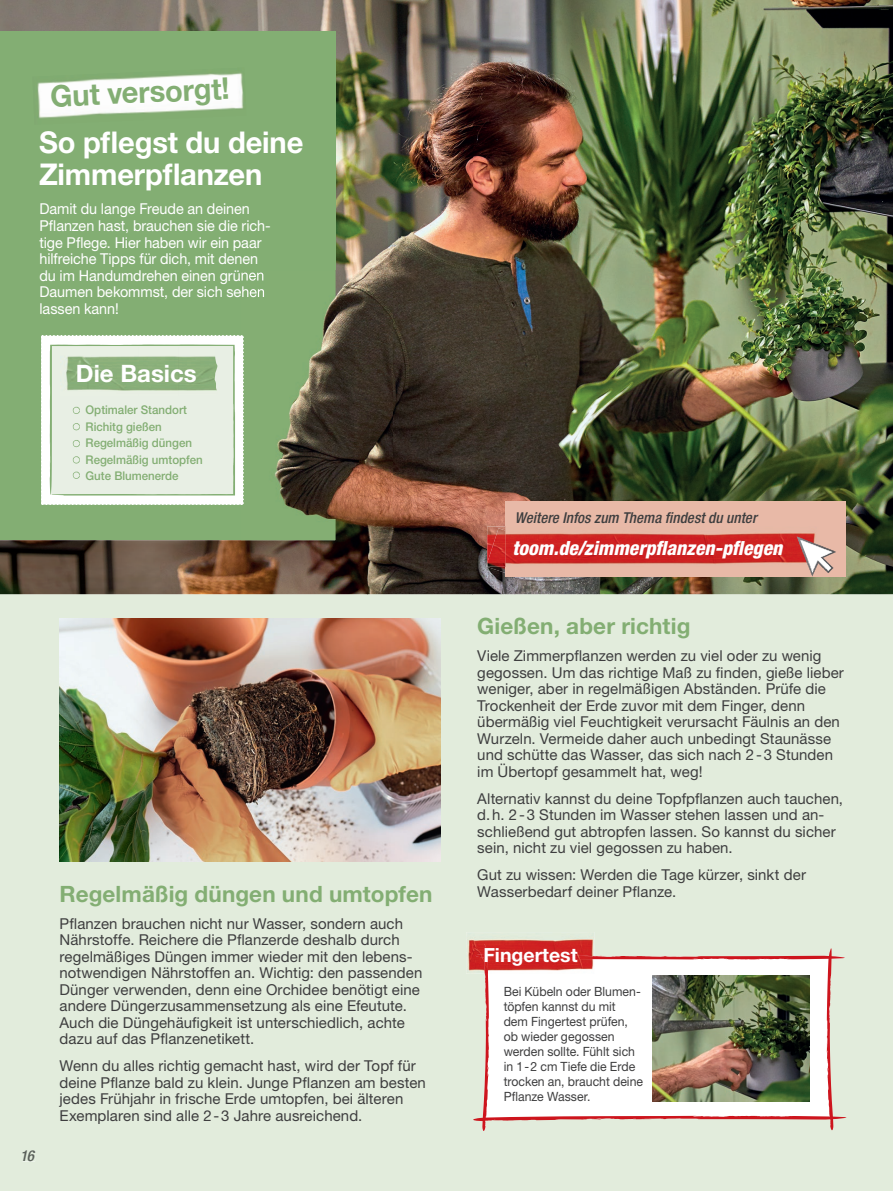
<style>
.page{position:relative;width:893px;height:1191px;background:#fff}
.page>*{position:absolute;margin:0;border:0;box-sizing:border-box;transform-origin:0 0}
.t1{font:700 30px/32.5px "Helvetica Neue LT Pro";letter-spacing:-.005em;color:#fff}
.t2{font:700 30px "Helvetica Neue LT Pro";color:#83ae73}
.t3{font:700 24px "Helvetica Neue LT Pro";color:#fff}
.t4{font:700 22.5px "Helvetica Neue LT Pro";letter-spacing:.005em;color:#83ae73}
.t5{font:italic 800 condensed 19.5px "Helvetica Neue LT Pro";color:#fff}
.t6{font:700 19.5px "Helvetica Neue LT Pro";color:#fff}
.t7{font:15px/16.5px "Helvetica Neue LT Pro";letter-spacing:.005em;color:#3e3e3f}
.t8{font:15px/16.5px "Helvetica Neue LT Pro";letter-spacing:-.005em;color:#fff;scale:.96 1}
.t9{font:italic 500 condensed 15px "Helvetica Neue LT Pro";letter-spacing:.005em;color:#3e3e3f}
.t10{font:12.75px/15px "Helvetica Neue LT Pro";color:#3e3e3f;scale:.96 1}
.t11{font:500 12px/16.5px "Helvetica Neue LT Pro";color:#83ae73;scale:.96 1}
</style>
<div class="page">
<div style="left:0;top:594px;width:893px;height:597px;background:#e2ecdc"></div>
<div style="left:23px;top:1150px;width:12px;height:11px;background:#e2ecdc"></div>
<img style="left:473px;top:0;width:420px;height:594px">
<img style="left:315px;top:0;width:158px;height:297px">
<img style="left:0;top:0;width:315px;height:31px">
<img style="left:368px;top:297px;width:105px;height:297px">
<img style="left:0;top:540px;width:368px;height:54px">
<div style="left:0;top:31px;width:336px;height:509px;background:#83ae73"></div>
<img style="left:37px;top:73px;width:206px;height:45px">
<img style="left:486px;top:563px;width:39px;height:16px">
<div style="left:506px;top:501px;width:339px;height:76px;background:#e8b9a7"></div>
<img style="left:487px;top:526px;width:19px;height:2px">
<img style="left:487px;top:528px;width:19px;height:39px">
<img style="left:506px;top:533px;width:309px;height:31px">
<svg style="left:797px;top:536px;width:39px;height:41px"></svg>
<img style="left:466px;top:932px;width:128px;height:41px">
<svg style="left:470px;top:941px;width:384px;height:191px"></svg>
<img style="left:484px;top:944px;width:4px;height:29px">
<img style="left:653px;top:975px;width:156px;height:126px">
<img style="left:275px;top:270px;width:118px;height:270px">
<svg style="left:41px;top:335px;width:201px;height:170px"></svg>
<img style="left:242px;top:335px;width:2px;height:170px">
<img style="left:241px;top:272px;width:23px;height:9px">
<img style="left:242px;top:286px;width:22px;height:12px">
<img style="left:60px;top:618px;width:380px;height:243px">
<h1 class="t2" style="left:50px;top:76px;width:181px;rotate:-2deg">Gut versorgt!</h1>
<h1 class="t1" style="left:39px;top:125px;width:266px">So pflegst du deine<br>Zimmerpflanzen</h1>
<p class="t8" style="left:39px;top:201px;width:242px">Damit du lange Freude an deinen<br>Pflanzen hast, brauchen sie die rich&shy;tige Pflege. Hier haben wir ein paar hilfreiche Tipps für dich, mit denen du im Handumdrehen einen grünen<br>Daumen bekommst, der sich sehen lassen kann!</p>
<h2 class="t3" style="left:76px;top:358px;width:122px">Die Basics</h2>
<p class="t11" style="left:86px;top:401px;width:124px">Optimaler Standort<br>Richitg gießen<br>Regelmäßig düngen<br>Regelmäßig umtopfen<br>Gute Blumenerde</p>
<p class="t9" style="left:515px;top:508px;width:243px">Weitere Infos zum Thema findest du unter</p>
<h3 class="t5" style="left:512px;top:534px;width:272px">toom.de/zimmerpflanzen-pflegen</h3>
<h3 class="t4" style="left:477px;top:612px;width:215px">Gießen, aber richtig</h3>
<p class="t7" style="left:477px;top:647px;width:368px">Viele Zimmerpflanzen werden zu viel oder zu wenig gegossen. Um das richtige Maß zu finden, gieße lieber weniger, aber in regelmäßigen Abständen. Prüfe die Trockenheit der Erde zuvor mit dem Finger, denn übermäßig viel Feuchtigkeit verursacht Fäulnis an den Wurzeln. Vermeide daher auch unbedingt Staunässe und schütte das Wasser, das sich nach 2 - 3 Stunden im Übertopf gesammelt hat, weg!</p>
<p class="t7" style="left:477px;top:790px;width:367px">Alternativ kannst du deine Topfpflanzen auch tauchen, d. h. 2 - 3 Stunden im Wasser stehen lassen und an&shy;schließend gut abtropfen lassen. So kannst du sicher sein, nicht zu viel gegossen zu haben.</p>
<p class="t7" style="left:477px;top:866px;width:330px">Gut zu wissen: Werden die Tage kürzer, sinkt der</p>
<p class="t9" style="left:20px;top:1147px;width:15px">16</p>
<h3 class="t4" style="left:60px;top:879px;width:374px">Regelmäßig düngen und umtopfen</h3>
<p class="t7" style="left:477px;top:883px;width:200px">Wasserbedarf deiner Pflanze.</p>
<p class="t7" style="left:60px;top:915px;width:364px">Pflanzen brauchen nicht nur Wasser, sondern auch Nährstoffe. Reichere die Pflanzerde deshalb durch regelmäßiges Düngen immer wieder mit den lebens&shy;notwendigen Nährstoffen an. Wichtig: den passenden Dünger verwenden, denn eine Orchidee benötigt eine andere Düngerzusammensetzung als eine Efeutute.<br>Auch die Düngehäufigkeit ist unterschiedlich, achte dazu auf das Pflanzenetikett.</p>
<p class="t7" style="left:60px;top:1057px;width:368px">Wenn du alles richtig gemacht hast, wird der Topf für deine Pflanze bald zu klein. Junge Pflanzen am besten jedes Frühjahr in frische Erde umtopfen, bei älteren Exemplaren sind alle 2 - 3 Jahre ausreichend.</p>
<h3 class="t6" style="left:483px;top:943px;width:96px">Fingertest</h3>
<p class="t10" style="left:504px;top:983px;width:147px">Bei Kübeln oder Blumen&shy;töpfen kannst du mit dem Fingertest prüfen, ob wieder gegossen werden sollte. Fühlt sich in 1 - 2 cm Tiefe die Erde trocken an, braucht deine<br>Pflanze Wasser.</p>
</div>
